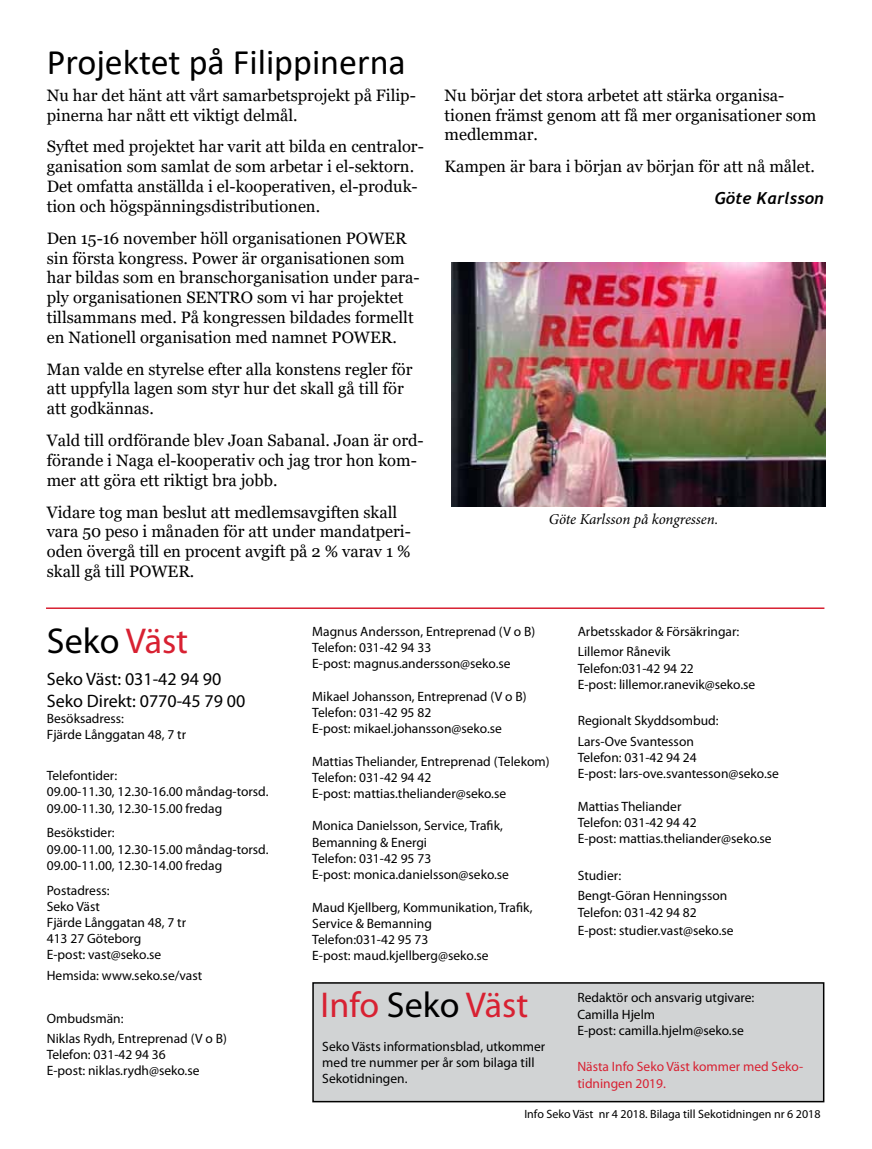
<style>
.page{position:relative;width:872px;height:1149px;background:#fff}
.page>*{position:absolute;margin:0;border:0;box-sizing:border-box;transform-origin:0 0}
.t1{font:36px "Calibri";color:#000}
.t2{font:36px "Myriad Pro";color:#d82132}
.t3{font:36px "Myriad Pro";color:#000}
.t4{font:18px/21.6px "Myriad Pro";color:#000}
.t5{font:16.5px/19.8px "Georgia";color:#000}
.t6{font:italic 700 16.5px "Trebuchet";color:#000}
.t7{font:italic 15px "Minion Pro";letter-spacing:-.01em;color:#000}
.t8{font:13.5px/16.2px "Myriad Pro";color:#000}
.t9{font:13.5px/16.2px "Myriad Pro";color:#d82132}
.t10{font:12px "Myriad Pro";color:#000}
.s1{color:#d82132}
.s2{color:#000}
</style>
<div class="page">
<div style="left:313px;top:982px;width:510px;height:119px;background:#d1d3d4"></div>
<div style="left:312px;top:981px;width:512px;height:120px;border:2px solid #000"></div>
<hr style="left:46px;top:607px;width:778px;height:1px;background:#d82132">
<img style="left:452px;top:263px;width:373px;height:243px">
<h1 class="t1" style="left:47px;top:37px;width:360px">Projektet på Filippinerna</h1>
<p class="t5" style="left:47px;top:85px;width:370px">Nu har det hänt att vårt samarbetsprojekt på Filip&shy;pinerna har nått ett viktigt delmål.</p>
<p class="t5" style="left:47px;top:137px;width:379px">Syftet med projektet har varit att bilda en centralor&shy;ganisation som samlat de som arbetar i el-sektorn.<br>Det omfatta anställda i el-kooperativen, el-produk&shy;tion och högspänningsdistributionen.</p>
<p class="t5" style="left:47px;top:228px;width:374px">Den 15-16 november höll organisationen POWER sin första kongress. Power är organisationen som har bildas som en branschorganisation under para&shy;ply organisationen SENTRO som vi har projektet tillsammans med. På kongressen bildades formellt en Nationell organisation med namnet POWER.</p>
<p class="t5" style="left:47px;top:359px;width:367px">Man valde en styrelse efter alla konstens regler för att uppfylla lagen som styr hur det skall gå till för att godkännas.</p>
<p class="t5" style="left:47px;top:430px;width:378px">Vald till ordförande blev Joan Sabanal. Joan är ord&shy;förande i Naga el-kooperativ och jag tror hon kom&shy;mer att göra ett riktigt bra jobb.</p>
<p class="t5" style="left:47px;top:502px;width:366px">Vidare tog man beslut att medlemsavgiften skall vara 50 peso i månaden för att under mandatperi&shy;oden övergå till en procent avgift på 2 % varav 1 % skall gå till POWER.</p>
<p class="t5" style="left:444px;top:85px;width:373px">Nu börjar det stora arbetet att stärka organisa&shy;tionen främst genom att få mer organisationer som medlemmar.</p>
<p class="t5" style="left:444px;top:157px;width:372px">Kampen är bara i början av början för att nå målet.</p>
<p class="t6" style="left:714px;top:188px;width:110px">Göte Karlsson</p>
<p class="t7" style="left:549px;top:508px;width:171px">Göte Karlsson på kongressen.</p>
<h1 class="t3" style="left:47px;top:618px;width:143px">Seko <span class="s1">Väst</span></h1>
<h2 class="t4" style="left:47px;top:668px;width:200px">Seko Väst: 031-42 94 90<br>Seko Direkt: 0770-45 79 00</h2>
<p class="t8" style="left:47px;top:710px;width:141px">Besöksadress:<br>Fjärde Långgatan 48, 7 tr</p>
<p class="t8" style="left:47px;top:767px;width:223px">Telefontider:<br>09.00-11.30, 12.30-16.00 måndag-torsd.<br>09.00-11.30, 12.30-15.00 fredag</p>
<p class="t8" style="left:47px;top:824px;width:223px">Besökstider:<br>09.00-11.00, 12.30-15.00 måndag-torsd.<br>09.00-11.00, 12.30-14.00 fredag</p>
<p class="t8" style="left:47px;top:881px;width:141px">Postadress:<br>Seko Väst<br>Fjärde Långgatan 48, 7 tr<br>413 27 Göteborg<br>E-post: vast@seko.se</p>
<p class="t8" style="left:47px;top:966px;width:157px">Hemsida: www.seko.se/vast</p>
<p class="t8" style="left:47px;top:1007px;width:182px;line-height:20.4px">Ombudsmän:<br>Niklas Rydh, Entreprenad (V o B)</p>
<p class="t8" style="left:47px;top:1046px;width:154px">Telefon: 031-42 94 36<br>E-post: niklas.rydh@seko.se</p>
<p class="t8" style="left:312px;top:623px;width:224px">Magnus Andersson, Entreprenad (V o B)<br>Telefon: 031-42 94 33<br>E-post: magnus.andersson@seko.se</p>
<p class="t8" style="left:312px;top:687px;width:216px">Mikael Johansson, Entreprenad (V o B)<br>Telefon: 031-42 95 82<br>E-post: mikael.johansson@seko.se</p>
<p class="t8" style="left:312px;top:752px;width:239px">Mattias Theliander, Entreprenad (Telekom)<br>Telefon: 031-42 94 42<br>E-post: mattias.theliander@seko.se</p>
<p class="t8" style="left:312px;top:817px;width:198px">Monica Danielsson, Service, Trafik,<br>Bemanning &amp; Energi<br>Telefon: 031-42 95 73<br>E-post: monica.danielsson@seko.se</p>
<p class="t8" style="left:312px;top:898px;width:222px">Maud Kjellberg, Kommunikation, Trafik,<br>Service &amp; Bemanning<br>Telefon:031-42 95 73<br>E-post: maud.kjellberg@seko.se</p>
<h1 class="t2" style="left:320px;top:982px;width:209px">Info <span class="s2">Seko</span> Väst</h1>
<p class="t8" style="left:322px;top:1037px;width:224px">Seko Västs informationsblad, utkommer med tre nummer per år som bilaga till<br>Sekotidningen.</p>
<p class="t8" style="left:578px;top:620px;width:163px;line-height:20.4px">Arbetsskador &amp; Försäkringar:<br>Lillemor Rånevik</p>
<p class="t8" style="left:578px;top:659px;width:179px">Telefon:031-42 94 22<br>E-post: lillemor.ranevik@seko.se</p>
<p class="t8" style="left:578px;top:710px;width:142px;line-height:20.4px">Regionalt Skyddsombud:<br>Lars-Ove Svantesson</p>
<p class="t8" style="left:578px;top:749px;width:203px">Telefon: 031-42 94 24<br>E-post: lars-ove.svantesson@seko.se</p>
<p class="t8" style="left:578px;top:797px;width:195px">Mattias Theliander<br>Telefon: 031-42 94 42<br>E-post: mattias.theliander@seko.se</p>
<p class="t8" style="left:578px;top:864px;width:151px;line-height:20.4px">Studier:<br>Bengt-Göran Henningsson</p>
<p class="t8" style="left:578px;top:902px;width:157px;line-height:18px">Telefon: 031-42 94 82<br>E-post: studier.vast@seko.se</p>
<p class="t8" style="left:577px;top:989px;width:178px">Redaktör och ansvarig utgivare:<br>Camilla Hjelm<br>E-post: camilla.hjelm@seko.se</p>
<p class="t9" style="left:577px;top:1058px;width:227px">Nästa Info Seko Väst kommer med Seko&shy;tidningen 2019.</p>
<p class="t10" style="left:524px;top:1105px;width:298px">Info Seko Väst nr 4 2018. Bilaga till Sekotidningen nr 6 2018</p>
</div>
